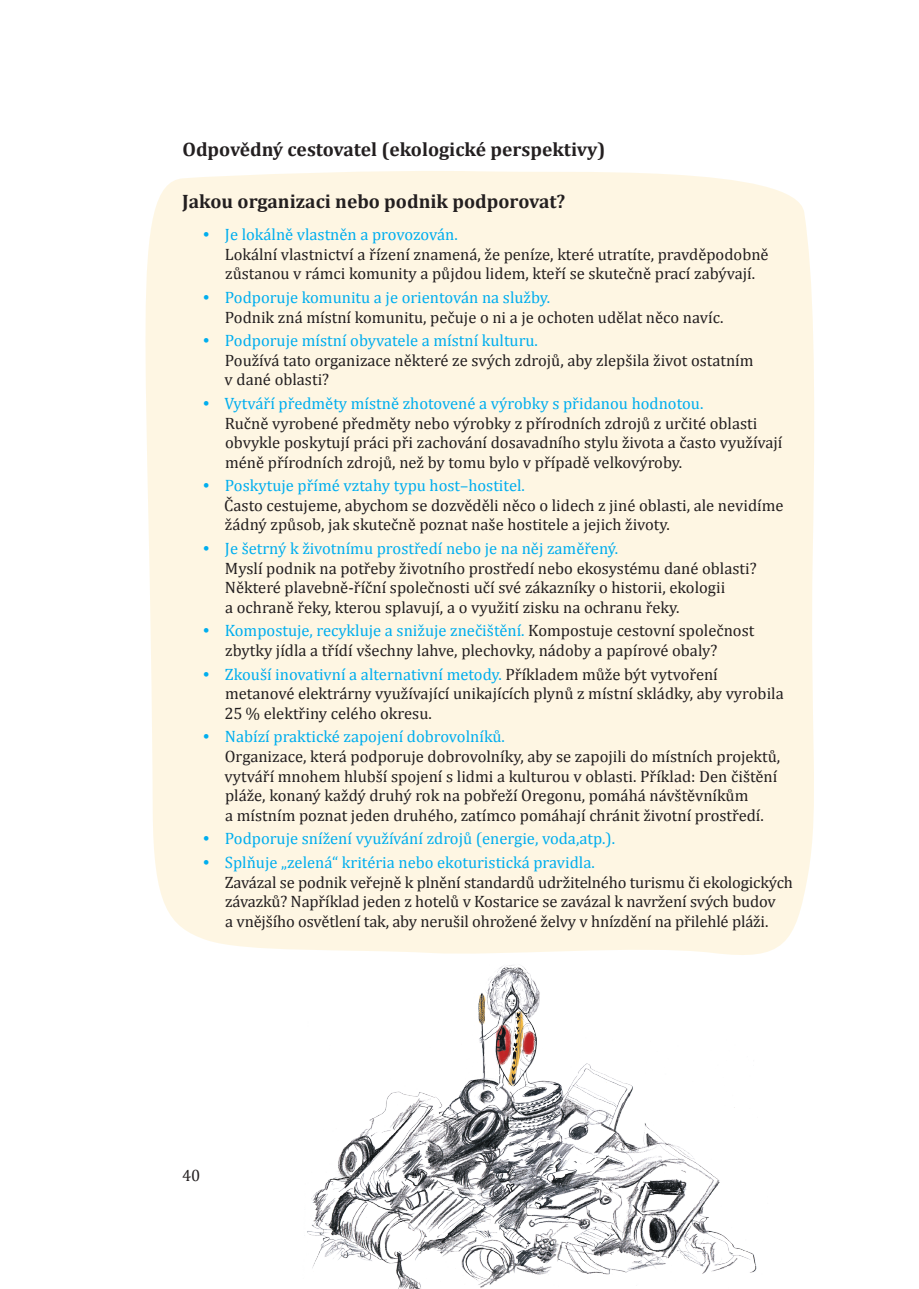
<style>
.page{position:relative;width:919px;height:1289px;background:#fff}
.page>*{position:absolute;margin:0;border:0;box-sizing:border-box;transform-origin:0 0}
.nadpisy_obecne{font:700 19.5px "Cambria";color:#231f20}
.t1{font:16.5px/19.5px "Cambria";color:#231f20}
.t2{font:16.5px "Cambria";color:#00aeef}
.s1{font-family:"Bask Old Face";color:#00aeef}
.s2{color:#00aeef}
.s3{font-family:"Bask Old Face"}
</style>
<div class="page">
<div style="left:145px;top:171px;width:669px;height:778px;background:#fef6e3"></div>
<img style="left:271px;top:947px;width:512px;height:341px">
<p class="nadpisy_obecne" style="left:182px;top:135px;width:424px">Odpovědný cestovatel (ekologické perspektivy)</p>
<p class="nadpisy_obecne" style="left:182px;top:187px;width:384px">Jakou organizaci nebo podnik podporovat?</p>
<p class="t1" style="left:225px;top:225px;width:545px;text-indent:-24px"><span class="s1">•</span> <span class="s2">Je lokálně vlastněn a provozován.<br></span>Lokální vlastnictví a řízení znamená, že peníze, které utratíte, pravděpodobně zůstanou v rámci komunity a půjdou lidem, kteří se skutečně prací zabývají.</p>
<p class="t1" style="left:225px;top:287px;width:500px;text-indent:-24px"><span class="s1">•</span> <span class="s2">Podporuje komunitu a je orientován na služby.<br></span>Podnik zná místní komunitu, pečuje o ni a je ochoten udělat něco navíc.</p>
<p class="t1" style="left:224px;top:331px;width:530px;text-indent:-24px"><span class="s1">•</span> <span class="s2">Podporuje místní obyvatele a místní kulturu.<br></span>Používá tato organizace některé ze svých zdrojů, aby zlepšila život ostatním v dané oblasti?</p>
<p class="t1" style="left:225px;top:393px;width:559px;text-indent:-24px"><span class="s1">•</span> <span class="s2">Vytváří předměty místně zhotovené a výrobky s přidanou hodnotou.<br></span>Ručně vyrobené předměty nebo výrobky z přírodních zdrojů z určité oblasti obvykle poskytují práci při zachování dosavadního stylu života a často využívají méně přírodních zdrojů, než by tomu bylo v případě velkovýroby.</p>
<p class="t1" style="left:224px;top:476px;width:560px;text-indent:-23px"><span class="s1">•</span> <span class="s2">Poskytuje přímé vztahy typu host–hostitel.<br></span>Často cestujeme, abychom se dozvěděli něco o lidech z jiné oblasti, ale nevidíme žádný způsob, jak skutečně poznat naše hostitele a jejich životy.</p>
<p class="t1" style="left:225px;top:538px;width:533px;text-indent:-24px"><span class="s1">•</span> <span class="s2">Je šetrný k životnímu prostředí nebo je na něj zaměřený.<br></span>Myslí podnik na potřeby životního prostředí nebo ekosystému dané oblasti?<br>Některé plavebně-říční společnosti učí své zákazníky o historii, ekologii<br>a ochraně řeky, kterou splavují, a o využití zisku na ochranu řeky.</p>
<p class="t1" style="left:225px;top:621px;width:530px;text-indent:-24px"><span class="s1">•</span> <span class="s2">Kompostuje, recykluje a snižuje znečištění.</span> Kompostuje cestovní společnost zbytky jídla a třídí všechny lahve, plechovky, nádoby a papírové obaly?</p>
<p class="t1" style="left:224px;top:664px;width:561px;text-indent:-23px"><span class="s1">•</span> <span class="s2">Zkouší inovativní a alternativní metody.</span> Příkladem může být vytvoření metanové elektrárny využívající unikajících plynů z místní skládky, aby vyrobila<br>25 % elektřiny celého okresu.</p>
<p class="t1" style="left:224px;top:727px;width:557px;text-indent:-24px"><span class="s1">•</span> <span class="s2">Nabízí praktické zapojení dobrovolníků.<br></span>Organizace, která podporuje dobrovolníky, aby se zapojili do místních projektů, vytváří mnohem hlubší spojení s lidmi a kulturou v oblasti. Příklad: Den čištění pláže, konaný každý druhý rok na pobřeží Oregonu, pomáhá návštěvníkům<br>a místním poznat jeden druhého, zatímco pomáhají chránit životní prostředí.</p>
<p class="t2" style="left:201px;top:829px;width:416px"><span class="s3">•</span> Podporuje snížení využívání zdrojů (energie, voda,atp.).</p>
<p class="t1" style="left:225px;top:852px;width:569px;text-indent:-24px"><span class="s1">•</span> <span class="s2">Splňuje „zelená“ kritéria nebo ekoturistická pravidla.<br></span>Zavázal se podnik veřejně k plnění standardů udržitelného turismu či ekologických závazků? Například jeden z hotelů v Kostarice se zavázal k navržení svých budov<br>a vnějšího osvětlení tak, aby nerušil ohrožené želvy v hnízdění na přilehlé pláži.</p>
<p class="t1" style="left:182px;top:1165px;width:20px">40</p>
</div>
